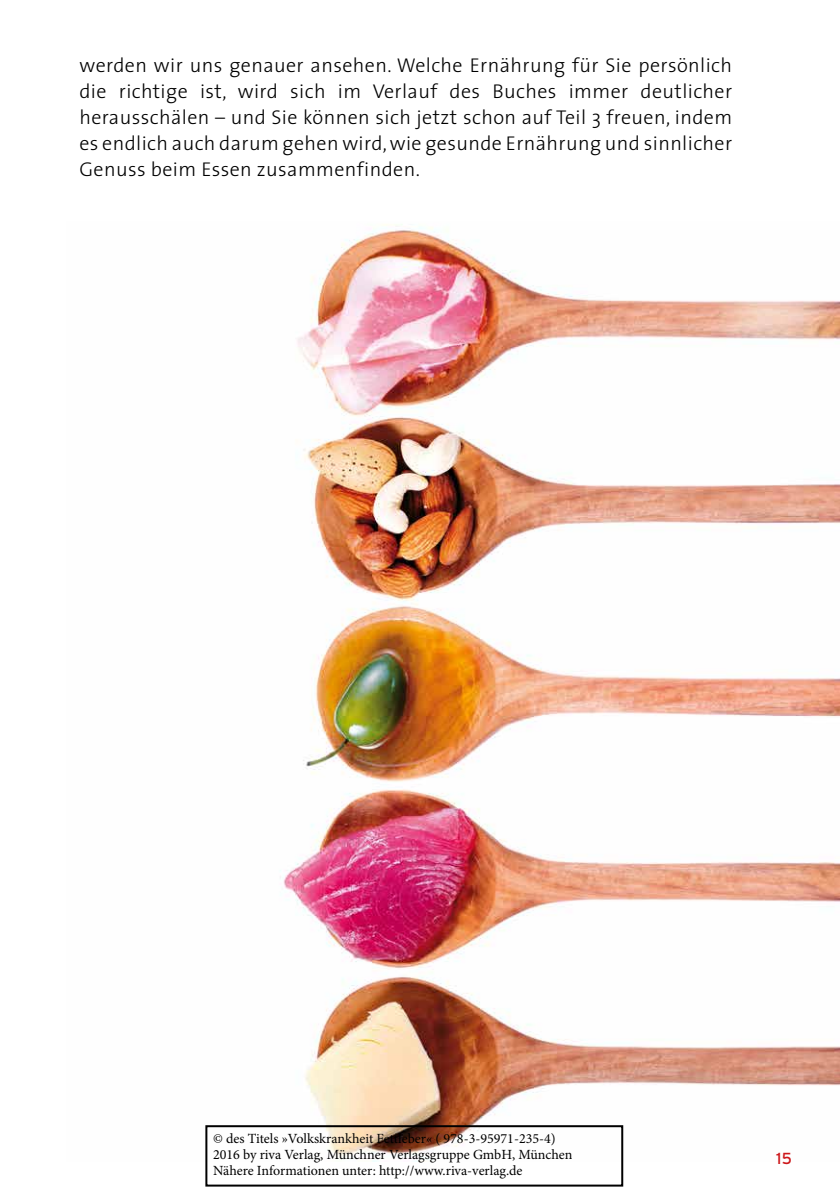
<style>
.page{position:relative;width:840px;height:1191px;background:#fff}
.page>*{position:absolute;margin:0;border:0;box-sizing:border-box;transform-origin:0 0}
.Fließtext{font:300 20px/26px "The Sans";letter-spacing:.02em;color:#000;text-align:justify}
.t1{font:16px "Interstate";color:#cd171a}
.t2{font:14px/16px "Minion Pro";color:#000}
</style>
<div class="page">
<img style="left:280px;top:224px;width:559px;height:937px">
<div style="left:205px;top:1125px;width:418px;height:61px;border:2px solid #000"></div>
<p class="Fließtext" style="left:79px;top:52px;width:653px">werden wir uns genauer ansehen. Welche Ernährung für Sie persönlich die richtige ist, wird sich im Verlauf des Buches immer deutlicher herausschälen – und Sie können sich jetzt schon auf Teil 3 freuen, indem es endlich auch darum gehen wird, wie gesunde Ernährung und sinnlicher Genuss beim Essen zusammenfinden.</p>
<p class="t2" style="left:213px;top:1130px;width:361px">© des Titels »Volkskrankheit Fettleber« ( 978-3-95971-235-4)<br>2016 by riva Verlag, Münchner Verlagsgruppe GmbH, München<br>Nähere Informationen unter: http://www.riva-verlag.de</p>
<p class="t1" style="left:775px;top:1149px;width:17px">15</p>
</div>
